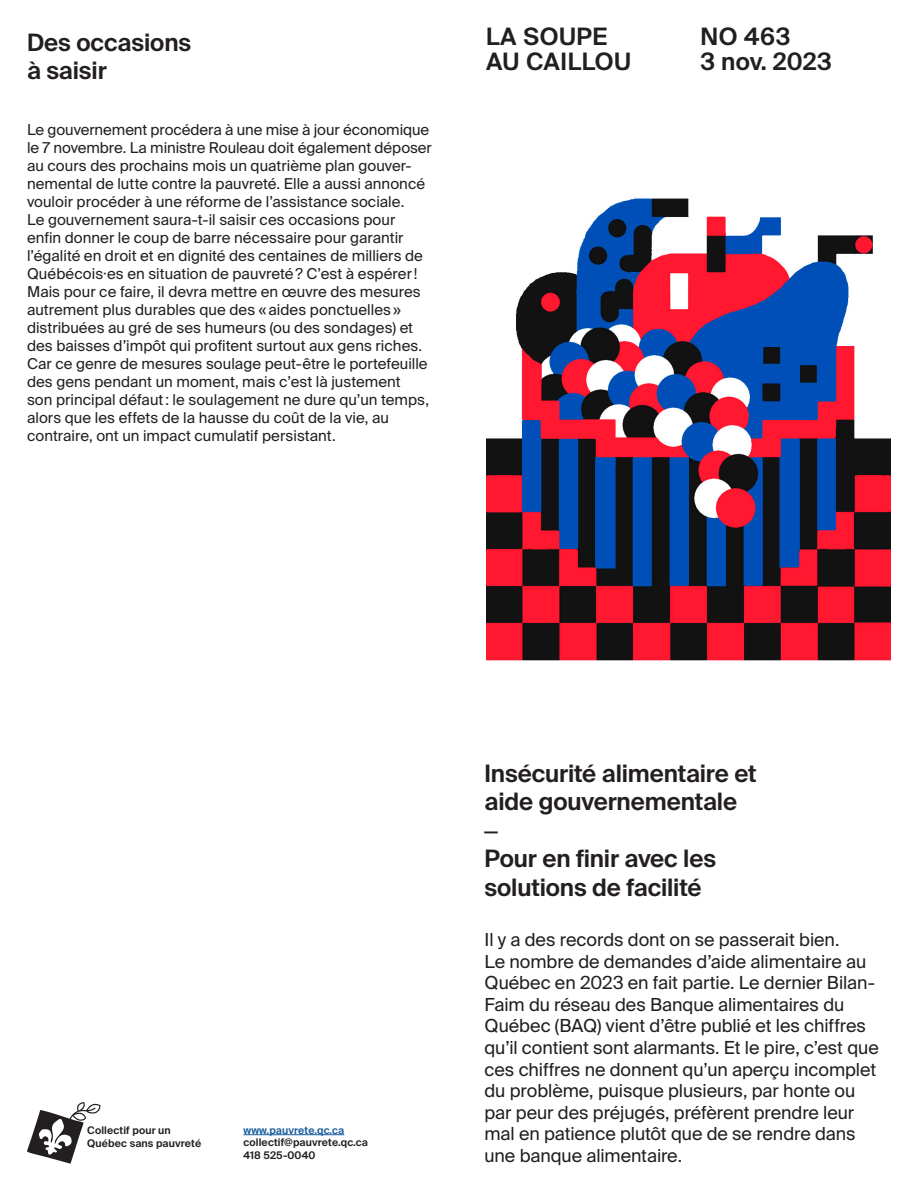
<style>
.page{position:relative;width:918px;height:1188px;background:#fff}
.page>*{position:absolute;margin:0;border:0;box-sizing:border-box;transform-origin:0 0}
.t1{font:600 24px/28.5px "Suisse Intl";letter-spacing:-.005em;color:#231f20}
.t2{font:600 24px/25.5px "Suisse Intl";letter-spacing:.025em;color:#231f20}
.t3{font:24px "Helvetica";color:#231f20}
.t4{font:18px/21.6px "Suisse Intl";letter-spacing:-.005em;color:#231f20}
.t5{font:15px/18px "Suisse Intl";letter-spacing:.005em;color:#231f20}
.t6{font:600 10.5px/12.6px "Suisse Intl";letter-spacing:.01em;color:#231f20}
.t7{font:600 10.5px "Suisse Intl";letter-spacing:.01em;color:#175d9e}
</style>
<div class="page">
<hr style="left:243px;top:1134px;width:101px;height:1px;background:#175d9e">
<svg style="left:27px;top:1102px;width:73px;height:62px"></svg>
<img style="left:486px;top:198px;width:405px;height:463px">
<h1 class="t1" style="left:27px;top:28px;width:166px">Des occasions à saisir</h1>
<p class="t5" style="left:27px;top:121px;width:406px">Le gouvernement procédera à une mise à jour économique le 7 novembre. La ministre Rouleau doit également déposer au cours des prochains mois un quatrième plan gouver&shy;nemental de lutte contre la pauvreté. Elle a aussi annoncé vouloir procéder à une réforme de l’assistance sociale.<br>Le gouvernement saura-t-il saisir ces occasions pour enfin donner le coup de barre nécessaire pour garantir l’égalité en droit et en dignité des centaines de milliers de Québécois.es en situation de pauvreté? C’est à espérer!<br>Mais pour ce faire, il devra mettre en œuvre des mesures autrement plus durables que des «aides ponctuelles» distribuées au gré de ses humeurs (ou des sondages) et des baisses d’impôt qui profitent surtout aux gens riches.<br>Car ce genre de mesures soulage peut-être le portefeuille des gens pendant un moment, mais c’est là justement<br>son principal défaut: le soulagement ne dure qu’un temps, alors que les effets de la hausse du coût de la vie, au contraire, ont un impact cumulatif persistant.</p>
<h1 class="t2" style="left:486px;top:24px;width:147px">LA SOUPE<br>AU CAILLOU</h1>
<h1 class="t1" style="left:700px;top:24px;width:133px;line-height:25.5px">NO 463<br>3 nov. 2023</h1>
<p class="t6" style="left:87px;top:1124px;width:116px">Collectif pour un<br>Québec sans pauvreté</p>
<p class="t7" style="left:243px;top:1124px;width:102px">www.pauvrete.qc.ca</p>
<p class="t6" style="left:243px;top:1136px;width:126px">collectif@pauvrete.qc.ca<br>418 525-0040</p>
<h1 class="t1" style="left:484px;top:759px;width:274px">Insécurité alimentaire et aide gouvernementale</h1>
<h1 class="t3" style="left:484px;top:820px;width:15px">–</h1>
<h1 class="t1" style="left:484px;top:845px;width:233px">Pour en finir avec les solutions de facilité</h1>
<p class="t4" style="left:484px;top:929px;width:396px">Il y a des records dont on se passerait bien.<br>Le nombre de demandes d’aide alimentaire au Québec en 2023 en fait partie. Le dernier Bilan-Faim du réseau des Banque alimentaires du Québec (BAQ) vient d’être publié et les chiffres qu’il contient sont alarmants. Et le pire, c’est que ces chiffres ne donnent qu’un aperçu incomplet du problème, puisque plusieurs, par honte ou par peur des préjugés, préfèrent prendre leur mal en patience plutôt que de se rendre dans une banque alimentaire.</p>
</div>
